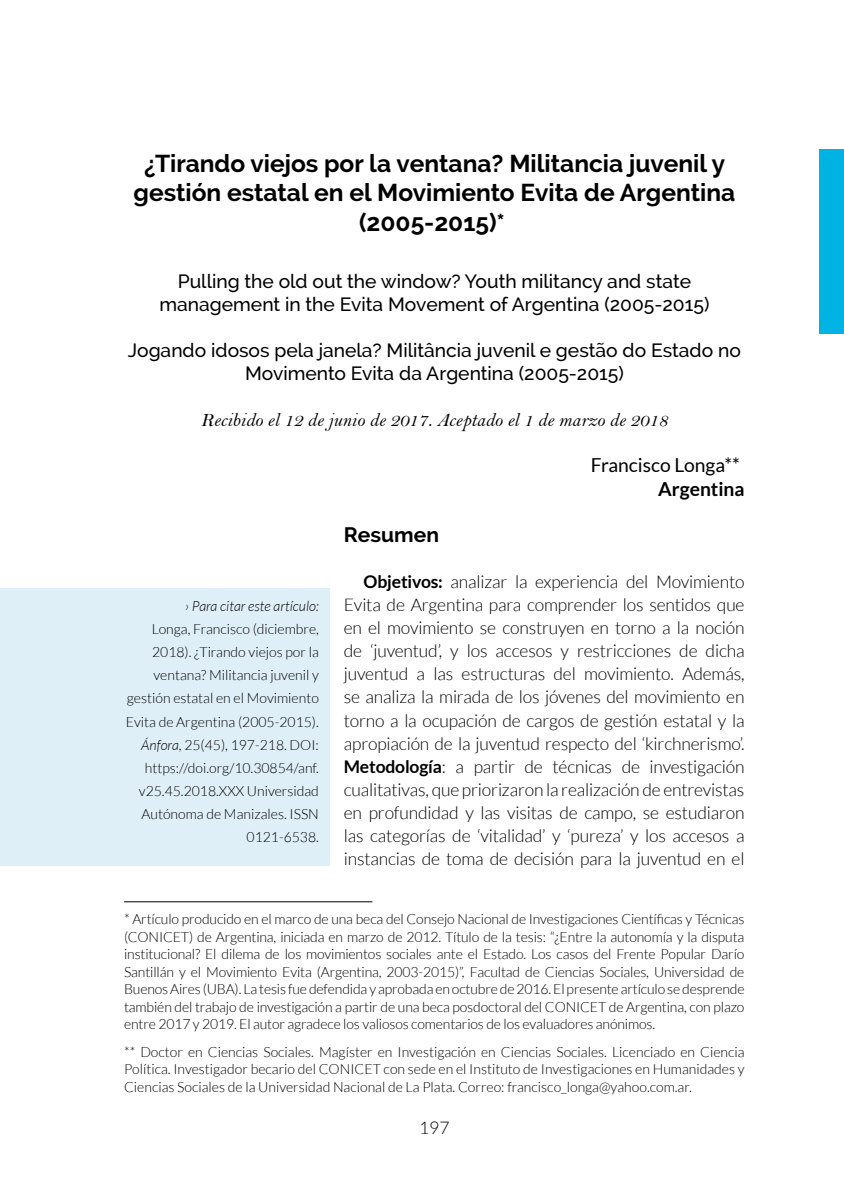
<style>
.page{position:relative;width:844px;height:1191px;background:#fff}
.page>*{position:absolute;margin:0;border:0;box-sizing:border-box;transform-origin:0 0}
.t1{font:700 24.5px/29.4px "Raleway";color:#000;text-align:center}
.t2{font:700 21px "Raleway";color:#000}
.t3{font:500 19.25px/23.1px "Raleway";color:#000;text-align:center}
.t4{font:19.25px "Bell MT Italic";color:#000}
.t5{font:19.25px "Lato";color:#000}
.t6{font:700 19.25px "Lato";color:#000}
.t7{font:300 17.5px/23.1px "Lato";letter-spacing:-.01em;color:#000;text-align:justify}
.t8{font:300 14px/23.1px "Lato";color:#000;text-align:justify}
.t9{font:italic 300 14px "Lato";color:#000}
.s1{font-weight:700}
.s2{font-style:italic}
</style>
<div class="page">
<hr style="left:124px;top:901px;width:248px;height:1px;background:#000">
<div style="left:0;top:588px;width:330px;height:277px;background:#dfeff8"></div>
<div style="left:819px;top:149px;width:24px;height:185px;background:#00b3e3"></div>
<h1 class="t1" style="left:133px;top:149px;width:603px">¿Tirando viejos por la ventana? Militancia juvenil y gestión estatal en el Movimiento Evita de Argentina (2005-2015)*</h1>
<h3 class="t3" style="left:159px;top:269px;width:551px">Pulling the old out the window? Youth militancy and state management in the Evita Movement of Argentina (2005-2015)</h3>
<h3 class="t3" style="left:128px;top:338px;width:614px">Jogando idosos pela janela? Militância juvenil e gestão do Estado no<br>Movimento Evita da Argentina (2005-2015)</h3>
<h3 class="t4" style="left:201px;top:408px;width:468px">Recibido el 12 de junio de 2017. Aceptado el 1 de marzo de 2018</h3>
<h3 class="t5" style="left:590px;top:455px;width:151px">Francisco Longa**</h3>
<h3 class="t6" style="left:658px;top:477px;width:88px">Argentina</h3>
<h2 class="t2" style="left:344px;top:522px;width:97px">Resumen</h2>
<p class="t7" style="left:344px;top:570px;width:402px;text-indent:20px"><span class="s1">Objetivos:</span> analizar la experiencia del Movimiento Evita de Argentina para comprender los sentidos que en el movimiento se construyen en torno a la noción de ‘juventud’, y los accesos y restricciones de dicha juventud a las estructuras del movimiento. Además, se analiza la mirada de los jóvenes del movimiento en torno a la ocupación de cargos de gestión estatal y la apropiación de la juventud respecto del ‘kirchnerismo’.<br><span class="s1">Metodología</span>: a partir de técnicas de investigación cualitativas, que priorizaron la realización de entrevistas en profundidad y las visitas de campo, se estudiaron las categorías de ‘vitalidad’ y ‘pureza’ y los accesos a instancias de toma de decisión para la juventud en el</p>
<p class="t9" style="left:185px;top:598px;width:135px">› Para citar este artículo:</p>
<p class="t8" style="left:126px;top:617px;width:194px;text-align:right">Longa, Francisco (diciembre,<br>2018). ¿Tirando viejos por la ventana? Militancia juvenil y gestión estatal en el Movimiento<br>Evita de Argentina (2005-2015).<br><span class="s2">Ánfora</span>, 25(45), 197-218. DOI: https://doi.org/10.30854/anf. v25.45.2018.XXX Universidad<br>Autónoma de Manizales. ISSN<br>0121-6538.</p>
<p class="t8" style="left:124px;top:910px;width:621px;line-height:17.5px">* Artículo producido en el marco de una beca del Consejo Nacional de Investigaciones Científicas y Técnicas (CONICET) de Argentina, iniciada en marzo de 2012. Título de la tesis: “¿Entre la autonomía y la disputa institucional? El dilema de los movimientos sociales ante el Estado. Los casos del Frente Popular Darío Santillán y el Movimiento Evita (Argentina, 2003-2015)”, Facultad de Ciencias Sociales, Universidad de Buenos Aires (UBA). La tesis fue defendida y aprobada en octubre de 2016. El presente artículo se desprende también del trabajo de investigación a partir de una beca posdoctoral del CONICET de Argentina, con plazo entre 2017 y 2019. El autor agradece los valiosos comentarios de los evaluadores anónimos.</p>
<p class="t8" style="left:124px;top:1043px;width:622px;line-height:17.5px">** Doctor en Ciencias Sociales. Magíster en Investigación en Ciencias Sociales. Licenciado en Ciencia Política. Investigador becario del CONICET con sede en el Instituto de Investigaciones en Humanidades y Ciencias Sociales de la Universidad Nacional de La Plata. Correo: francisco_longa@yahoo.com.ar.</p>
<p class="t7" style="left:419px;top:1115px;width:32px">197</p>
</div>
